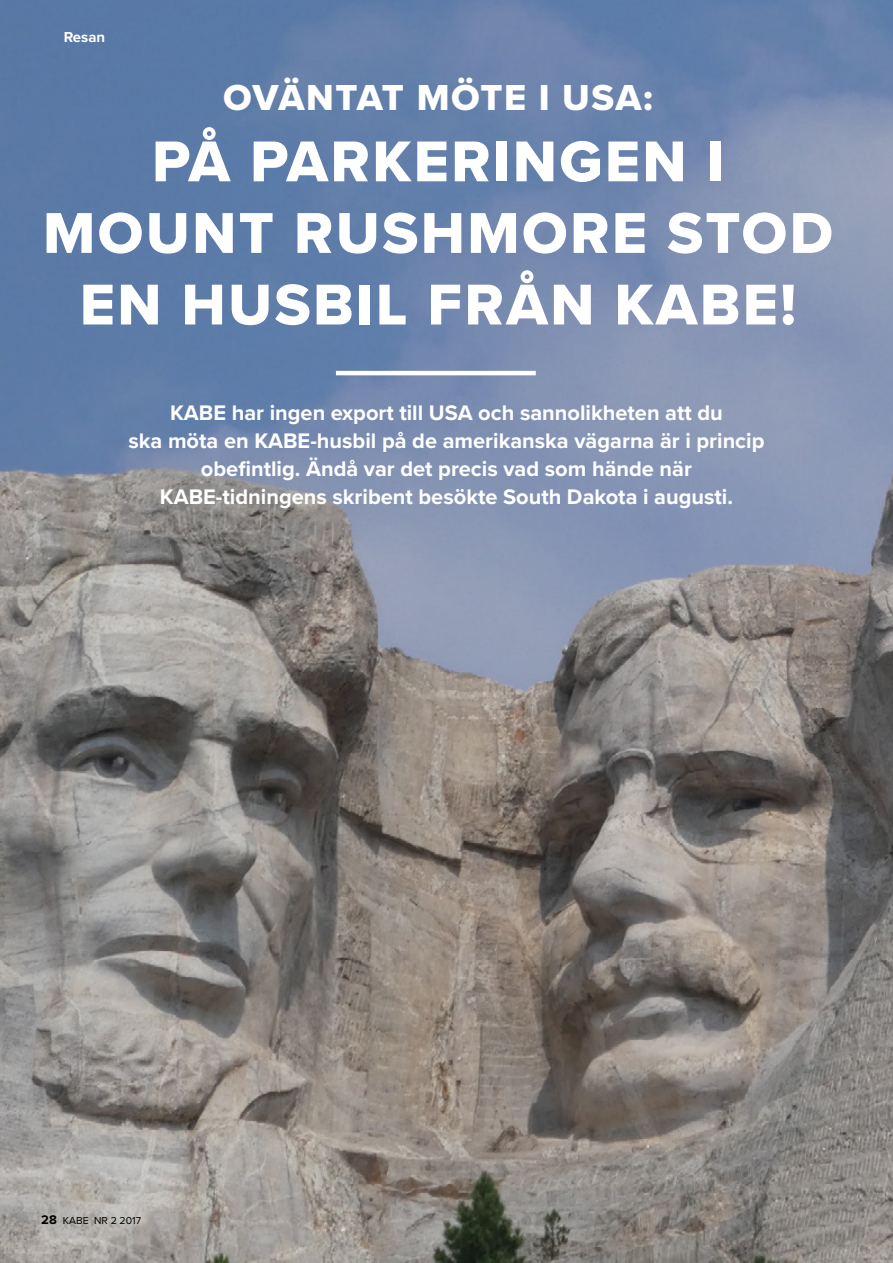
<style>
.page{position:relative;width:893px;height:1263px;background:#fff}
.page>*{position:absolute;margin:0;border:0;box-sizing:border-box;transform-origin:0 0}
.t1{font:59.7px/71.6px "Proxima Nova Extrabld";letter-spacing:.04em;color:#fff;text-align:center}
.t2{font:37.5px "Proxima Nova Extrabld";letter-spacing:.035em;color:#fff}
.t3{font:700 21.9px/28px "Proxima Nova";color:#fff;text-align:center}
.t4{font:700 15px "Proxima Nova";color:#fff}
.t5{font:10.5px "Proxima Nova";color:#000}
.s1{font-weight:700;font-size:12.9px}
</style>
<div class="page">
<img style="left:0;top:0;width:893px;height:1263px">
<hr style="left:336px;top:371px;width:200px;height:4px;background:#fff">
<p class="t4" style="left:64px;top:25px;width:43px">Resan</p>
<h2 class="t2" style="left:223px;top:69px;width:431px">OVÄNTAT MÖTE I USA:</h2>
<h1 class="t1" style="left:43px;top:125px;width:791px">PÅ PARKERINGEN I<br>MOUNT RUSHMORE STOD<br>EN HUSBIL FRÅN KABE!</h1>
<p class="t3" style="left:128px;top:398px;width:637px">KABE har ingen export till USA och sannolikheten att du<br>ska möta en KABE-husbil på de amerikanska vägarna är i princip obefintlig. Ändå var det precis vad som hände när KABE-tidningens skribent besökte South Dakota i augusti.</p>
<p class="t5" style="left:41px;top:1212px;width:101px"><span class="s1">28</span> KABE NR 2 2017</p>
<p class="t5" style="left:136px;top:1212px;width:8px">8</p>
</div>
